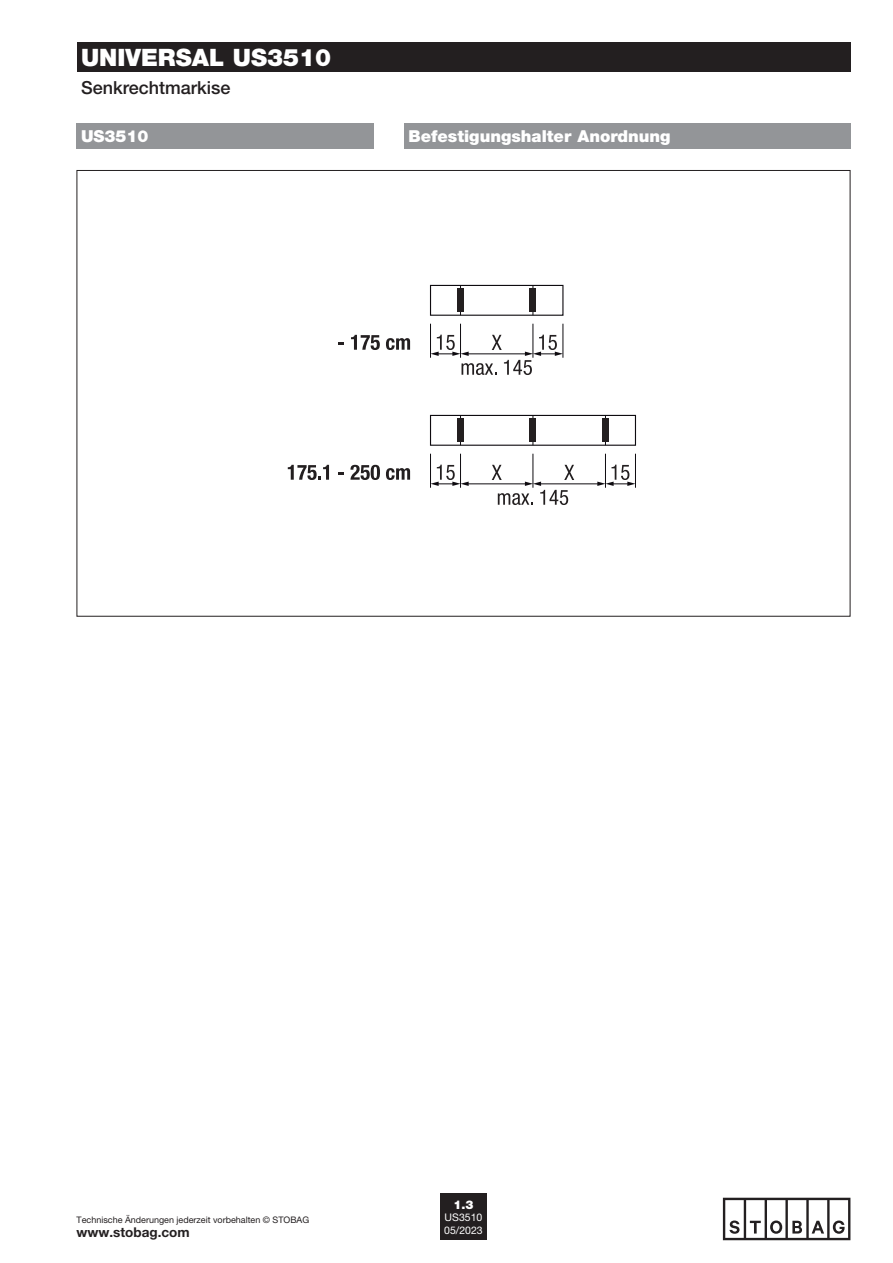
<style>
.page{position:relative;width:893px;height:1263px;background:#fff}
.page>*{position:absolute;margin:0;border:0;box-sizing:border-box;transform-origin:0 0}
.t1{font:900 24px "Helvetica Neue LT Pro";color:#fff}
.t2{font:500 18px "Helvetica Neue LT Pro";color:#231f20}
.t3{font:900 16.5px "Helvetica Neue LT Pro";color:#fff}
.t4{font:700 13.5px "Helvetica Neue LT Pro";color:#231f20}
.t5{font:900 12px "Helvetica Neue LT Pro";color:#fff}
.t6{font:10.5px "Helvetica Neue LT Pro";color:#fff}
.t7{font:9px "Helvetica Neue LT Pro";color:#231f20}
</style>
<div class="page">
<div style="left:77px;top:43px;width:773px;height:29px;background:#231f20"></div>
<svg style="left:288px;top:465px;width:41px;height:15px"></svg>
<svg style="left:338px;top:472px;width:6px;height:3px"></svg>
<svg style="left:350px;top:465px;width:30px;height:15px"></svg>
<svg style="left:386px;top:468px;width:24px;height:12px"></svg>
<div style="left:430px;top:415px;width:206px;height:31px;border:1px solid #0e0b10"></div>
<hr style="left:460px;top:415px;width:1px;height:30px;background:#0e0b10">
<div style="left:457px;top:418px;width:7px;height:24px;background:#231f20"></div>
<hr style="left:533px;top:415px;width:1px;height:30px;background:#0e0b10">
<div style="left:530px;top:418px;width:6px;height:24px;background:#231f20"></div>
<hr style="left:605px;top:415px;width:1px;height:30px;background:#0e0b10">
<div style="left:602px;top:418px;width:7px;height:24px;background:#231f20"></div>
<hr style="left:430px;top:454px;width:1px;height:34px;background:#0e0b10">
<hr style="left:460px;top:454px;width:1px;height:34px;background:#0e0b10">
<hr style="left:533px;top:454px;width:1px;height:34px;background:#0e0b10">
<hr style="left:605px;top:454px;width:1px;height:34px;background:#0e0b10">
<hr style="left:635px;top:454px;width:1px;height:34px;background:#0e0b10">
<hr style="left:540px;top:483px;width:59px;height:1px;background:#0e0b10">
<svg style="left:597px;top:465px;width:38px;height:21px"></svg>
<hr style="left:467px;top:483px;width:59px;height:1px;background:#0e0b10">
<svg style="left:431px;top:465px;width:38px;height:21px"></svg>
<svg style="left:492px;top:465px;width:82px;height:40px"></svg>
<svg style="left:338px;top:342px;width:6px;height:3px"></svg>
<svg style="left:351px;top:335px;width:29px;height:15px"></svg>
<svg style="left:386px;top:338px;width:24px;height:12px"></svg>
<div style="left:430px;top:285px;width:133px;height:31px;border:1px solid #0e0b10"></div>
<hr style="left:460px;top:285px;width:1px;height:30px;background:#0e0b10">
<div style="left:457px;top:288px;width:7px;height:24px;background:#231f20"></div>
<hr style="left:533px;top:285px;width:1px;height:30px;background:#0e0b10">
<div style="left:530px;top:288px;width:6px;height:24px;background:#231f20"></div>
<hr style="left:430px;top:324px;width:1px;height:34px;background:#0e0b10">
<hr style="left:460px;top:324px;width:1px;height:34px;background:#0e0b10">
<hr style="left:533px;top:324px;width:1px;height:34px;background:#0e0b10">
<hr style="left:563px;top:324px;width:1px;height:34px;background:#0e0b10">
<svg style="left:430px;top:335px;width:133px;height:40px"></svg>
<div style="left:404px;top:123px;width:446px;height:26px;background:#939598"></div>
<div style="left:440px;top:1193px;width:47px;height:47px;background:#231f20"></div>
<svg style="left:723px;top:1198px;width:127px;height:42px"></svg>
<div style="left:77px;top:123px;width:297px;height:26px;background:#939598"></div>
<h1 class="t1" style="left:81px;top:43px;width:252px">UNIVERSAL US3510</h1>
<h2 class="t2" style="left:81px;top:76px;width:151px">Senkrechtmarkise</h2>
<h3 class="t3" style="left:81px;top:126px;width:69px">US3510</h3>
<h3 class="t3" style="left:408px;top:126px;width:264px">Befestigungshalter Anordnung</h3>
<h3 class="t5" style="left:453px;top:1197px;width:22px">1.3</h3>
<p class="t6" style="left:445px;top:1211px;width:39px">US3510</p>
<p class="t7" style="left:77px;top:1214px;width:234px">Technische Änderungen jederzeit vorbehalten © STOBAG</p>
<h3 class="t4" style="left:77px;top:1224px;width:115px">www.stobag.com</h3>
<p class="t6" style="left:444px;top:1224px;width:40px">05/2023</p>
</div>
